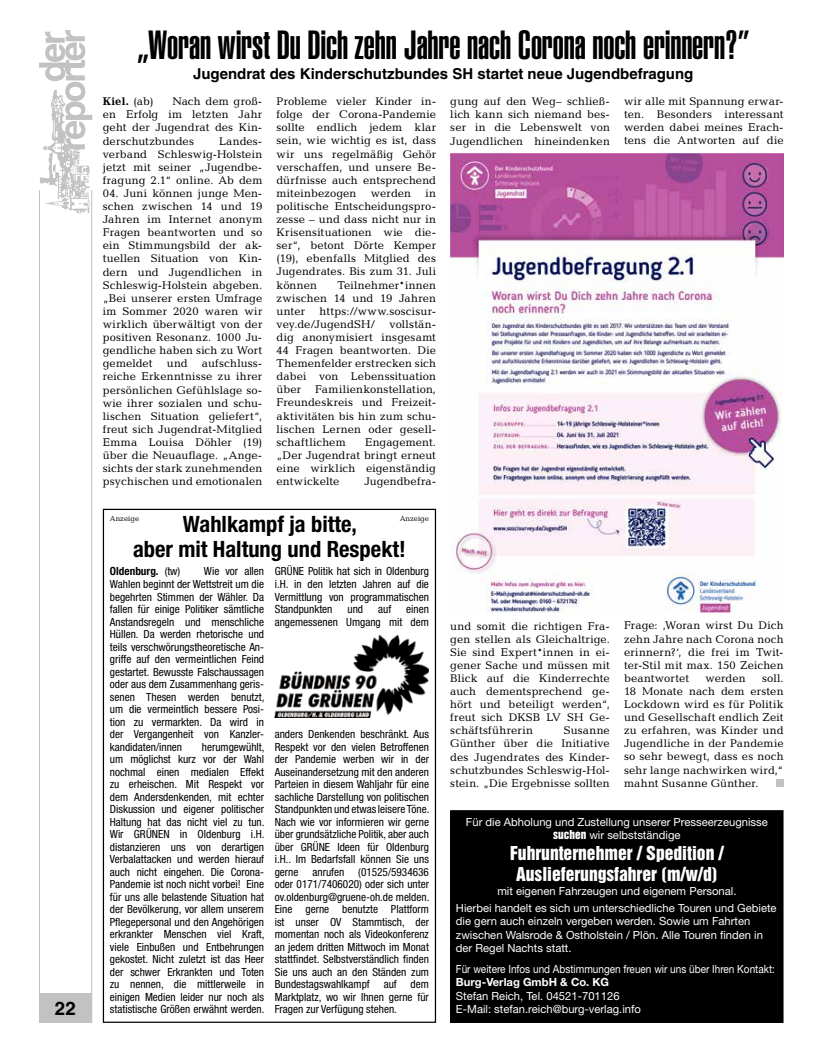
<style>
.page{position:relative;width:819px;height:1053px;background:#fff}
.page>*{position:absolute;margin:0;border:0;box-sizing:border-box;transform-origin:0 0}
.t1{font:40px "Helvetica LT Std Ultra Comp";letter-spacing:-.005em;color:#000}
.t2{font:700 condensed 22.5px/25px "Helvetica Neue LT Std";color:#000;text-align:center}
.t3{font:700 18.75px "Helvetica LT Std";color:#000}
.t4{font:17.5px/21px "Helvetica Inserat LT Std";color:#fff;text-align:center}
.t5{font:700 15px "Helvetica LT Std";color:#000}
.t6{font:11.25px/13.1px "Candida Std";letter-spacing:.01em;color:#000;text-align:justify}
.t7{font:condensed 11.25px/12.5px "Helvetica Neue LT Std";color:#000;text-align:justify}
.t8{font:11.25px/13.5px "Helvetica Neue";color:#fff;text-align:center}
.t9{font:11.25px/13.5px "Helvetica Neue";color:#fff;scale:.89 1}
.t10{font:700 condensed 11.25px "Helvetica Neue LT Std";color:#000}
.t11{font:700 11.25px "Candida Std";color:#000}
.t12{font:7.5px "Candida Std";color:#000}
.s1{font-weight:400}
.s2{font-family:"Helvetica Inserat LT Std"}
.s3{font-weight:700}
</style>
<div class="page">
<div style="left:39px;top:993px;width:53px;height:29px;background:#c3c1c1"></div>
<hr style="left:91px;top:190px;width:1px;height:832px;background:#c3c1c1">
<hr style="left:39px;top:190px;width:1px;height:832px;background:#c3c1c1">
<img style="left:39px;top:149px;width:51px;height:65px">
<svg style="left:39px;top:30px;width:53px;height:119px"></svg>
<img style="left:275px;top:634px;width:154px;height:83px">
<div style="left:775px;top:779px;width:8px;height:7px;background:#c3c1c1"></div>
<img style="left:450px;top:154px;width:333px;height:458px">
<div style="left:451px;top:810px;width:331px;height:212px;background:#000"></div>
<div style="left:450px;top:810px;width:333px;height:212px;border:1px solid #000"></div>
<p class="t3" style="left:55px;top:996px;width:22px">22</p>
<p class="t1" style="left:136px;top:22px;width:615px">„Woran wirst Du Dich zehn Jahre nach Corona noch erinnern?”</p>
<p class="t5" style="left:193px;top:64px;width:501px">Jugendrat des Kinderschutzbundes SH startet neue Jugendbefragung</p>
<p class="t6" style="left:450px;top:95px;width:161px">gung auf den Weg– schließ&shy;lich kann sich niemand bes&shy;ser in die Lebenswelt von Jugendlichen hineindenken</p>
<p class="t6" style="left:276px;top:95px;width:161px">Probleme vieler Kinder in&shy;folge der Corona-Pandemie sollte endlich jedem klar sein, wie wichtig es ist, dass wir uns regelmäßig Gehör verschaffen, und unsere Be&shy;dürfnisse auch entsprechend miteinbezogen</p>
<p class="t6" style="left:624px;top:95px;width:161px">wir alle mit Spannung erwar&shy;ten. Besonders interessant werden dabei meines Erach&shy;tens die Antworten auf die</p>
<p class="t11" style="left:103px;top:95px;width:52px">Kiel. <span class="s1">(ab)</span></p>
<p class="t6" style="left:103px;top:95px;width:161px;text-indent:70px">Nach dem groß&shy;en Erfolg im letzten Jahr geht der Jugendrat des Kin&shy;derschutzbundes</p>
<p class="t6" style="left:103px;top:134px;width:161px;text-indent:116px">Landes&shy;verband Schleswig-Holstein jetzt mit seiner „Jugendbe&shy;fragung 2.1“ online. Ab dem</p>
<p class="t6" style="left:103px;top:186px;width:161px">04. Juni können junge Men&shy;schen zwischen 14 und 19<br>Jahren im Internet anonym Fragen beantworten und so ein Stimmungsbild der ak&shy;tuellen Situation von Kin&shy;dern und Jugendlichen in Schleswig-Holstein abgeben. „Bei unserer ersten Umfrage im Sommer 2020 waren wir wirklich überwältigt von der positiven Resonanz. 1000 Ju&shy;gendliche haben sich zu Wort gemeldet</p>
<p class="t6" style="left:371px;top:186px;width:42px">werden</p>
<p class="t6" style="left:276px;top:186px;width:161px;text-indent:149px">in politische Entscheidungspro&shy;zesse – und dass nicht nur in Krisensituationen wie die&shy;ser“, betont Dörte Kemper (19), ebenfalls Mitglied des Jugendrates. Bis zum 31. Juli können</p>
<p class="t6" style="left:276px;top:278px;width:161px;text-indent:61px">Teilnehmer*innen zwischen 14 und 19 Jahren unter</p>
<p class="t6" style="left:276px;top:304px;width:161px;text-indent:43px">https://www.soscisur&shy;vey.de/JugendSH/</p>
<p class="t6" style="left:276px;top:317px;width:161px;text-indent:113px">vollstän&shy;dig anonymisiert insgesamt 44 Fragen beantworten. Die Themenfelder erstrecken sich dabei von Lebenssituation über Familienkonstellation, Freundeskreis und Freizeit&shy;aktivitäten bis hin zum schu&shy;lischen Lernen oder gesell&shy;schaftlichem</p>
<p class="t6" style="left:103px;top:357px;width:161px;text-indent:99px">aufschluss&shy;reiche Erkenntnisse zu ihrer persönlichen Gefühlslage so&shy;wie ihrer sozialen und schu&shy;lischen Situation geliefert“, freut sich Jugendrat-Mitglied Emma Louisa Döhler (19) über die Neuauflage. „Ange&shy;sichts der stark zunehmenden psychischen und emotionalen</p>
<p class="t6" style="left:167px;top:357px;width:22px">und</p>
<p class="t6" style="left:276px;top:435px;width:161px;text-indent:88px">Engagement. „Der Jugendrat bringt erneut eine wirklich eigenständig entwickelte</p>
<p class="t6" style="left:364px;top:474px;width:73px">Jugendbefra-</p>
<p class="t2" style="left:133px;top:511px;width:274px">Wahlkampf ja bitte,<br>aber mit Haltung und Respekt!</p>
<p class="t12" style="left:110px;top:514px;width:31px">Anzeige</p>
<p class="t12" style="left:399px;top:514px;width:31px">Anzeige</p>
<p class="t10" style="left:110px;top:564px;width:72px">Oldenburg. <span class="s1">(tw)</span></p>
<p class="t7" style="left:110px;top:565px;width:156px;text-indent:94px">Wie vor allen Wahlen beginnt der Wettstreit um die begehrten Stimmen der Wähler. Da fallen für einige Politiker sämtliche Anstandsregeln und menschliche Hüllen. Da werden rhetorische und teils verschwörungstheoretische An&shy;griffe auf den vermeintlichen Feind gestartet. Bewusste Falschaussagen oder aus dem Zusammenhang geris&shy;senen Thesen werden benutzt, um die vermeintlich bessere Posi&shy;tion zu vermarkten. Da wird in der Vergangenheit von Kanzler&shy;kandidaten/innen</p>
<p class="t7" style="left:110px;top:740px;width:156px;text-indent:92px">herumgewühlt, um möglichst kurz vor der Wahl nochmal einen medialen Effekt zu erheischen. Mit Respekt vor dem Andersdenkenden, mit echter Diskussion und eigener politischer Haltung hat das nicht viel zu tun.<br>Wir GRÜNEN in Oldenburg i.H. distanzieren uns von derartigen Verbalattacken und werden hierauf auch nicht eingehen. Die Corona-Pandemie ist noch nicht vorbei! Eine für uns alle belastende Situation hat der Bevölkerung, vor allem unserem Pflegepersonal und den Angehörigen erkrankter Menschen viel Kraft, viele Einbußen und Entbehrungen gekostet. Nicht zuletzt ist das Heer der schwer Erkrankten und Toten zu nennen, die mittlerweile in einigen Medien leider nur noch als statistische Größen erwähnt werden.</p>
<p class="t7" style="left:275px;top:565px;width:156px">GRÜNE Politik hat sich in Oldenburg i.H. in den letzten Jahren auf die Vermittlung von programmatischen Standpunkten</p>
<p class="t7" style="left:347px;top:602px;width:17px">und</p>
<p class="t7" style="left:378px;top:602px;width:15px">auf</p>
<p class="t7" style="left:275px;top:602px;width:156px;text-align:right">einen<br>angemessenen Umgang mit dem</p>
<p class="t7" style="left:275px;top:727px;width:156px">anders Denkenden beschränkt. Aus Respekt vor den vielen Betroffenen der Pandemie werben wir in der Auseinandersetzung mit den anderen Parteien in diesem Wahljahr für eine sachliche Darstellung von politischen Standpunkten und etwas leisere Töne.<br>Nach wie vor informieren wir gerne über grundsätzliche Politik, aber auch über GRÜNE Ideen für Oldenburg i.H.. Im Bedarfsfall können Sie uns gerne anrufen (01525/5934636 oder 0171/7406020) oder sich unter ov.oldenburg@gruene-oh.de melden.<br>Eine gerne benutzte Plattform ist unser OV Stammtisch, der momentan noch als Videokonferenz an jedem dritten Mittwoch im Monat stattfindet. Selbstverständlich finden Sie uns auch an den Ständen zum Bundestagswahlkampf auf dem Marktplatz, wo wir Ihnen gerne für Fragen zur Verfügung stehen.</p>
<p class="t6" style="left:624px;top:619px;width:161px">Frage: ‚Woran wirst Du Dich zehn Jahre nach Corona noch erinnern?‘, die frei im Twit&shy;ter-Stil mit max. 150 Zeichen beantwortet</p>
<p class="t6" style="left:450px;top:619px;width:161px">und somit die richtigen Fra&shy;gen stellen als Gleichaltrige.<br>Sie sind Expert*innen in ei&shy;gener Sache und müssen mit Blick auf die Kinderrechte auch dementsprechend ge&shy;hört und beteiligt werden“, freut sich DKSB LV SH Ge&shy;schäftsführerin</p>
<p class="t6" style="left:624px;top:671px;width:161px;text-indent:138px">soll.<br>18 Monate nach dem ersten Lockdown wird es für Politik und Gesellschaft endlich Zeit zu erfahren, was Kinder und Jugendliche in der Pandemie so sehr bewegt, dass es noch sehr lange nachwirken wird,“ mahnt Susanne Günther.</p>
<p class="t8" style="left:466px;top:814px;width:303px">Für die Abholung und Zustellung unserer Presseerzeugnisse <span class="s2">suchen</span> wir selbstständige</p>
<p class="t4" style="left:510px;top:843px;width:215px">Fuhrunternehmer / Spedition /<br>Auslieferungsfahrer (m/w/d)</p>
<p class="t8" style="left:456px;top:882px;width:322px;line-height:17px">mit eigenen Fahrzeugen und eigenem Personal.<br>Hierbei handelt es sich um unterschiedliche Touren und Gebiete</p>
<p class="t8" style="left:456px;top:914px;width:308px;text-align:left">die gern auch einzeln vergeben werden. Sowie um Fahrten zwischen Walsrode &amp; Ostholstein / Plön. Alle Touren finden in der Regel Nachts statt.</p>
<p class="t9" style="left:456px;top:961px;width:360px">Für weitere Infos und Abstimmungen freuen wir uns über Ihren Kontakt:<br><span class="s3">Burg-Verlag GmbH &amp; Co. KG<br></span>Stefan Reich, Tel. 04521-701126<br>E-Mail: stefan.reich@burg-verlag.info</p>
<p class="t6" style="left:705px;top:671px;width:42px">werden</p>
<p class="t6" style="left:450px;top:724px;width:161px;text-indent:113px">Susanne Günther über die Initiative des Jugendrates des Kinder&shy;schutzbundes Schleswig-Hol&shy;stein. „Die Ergebnisse sollten</p>
</div>
